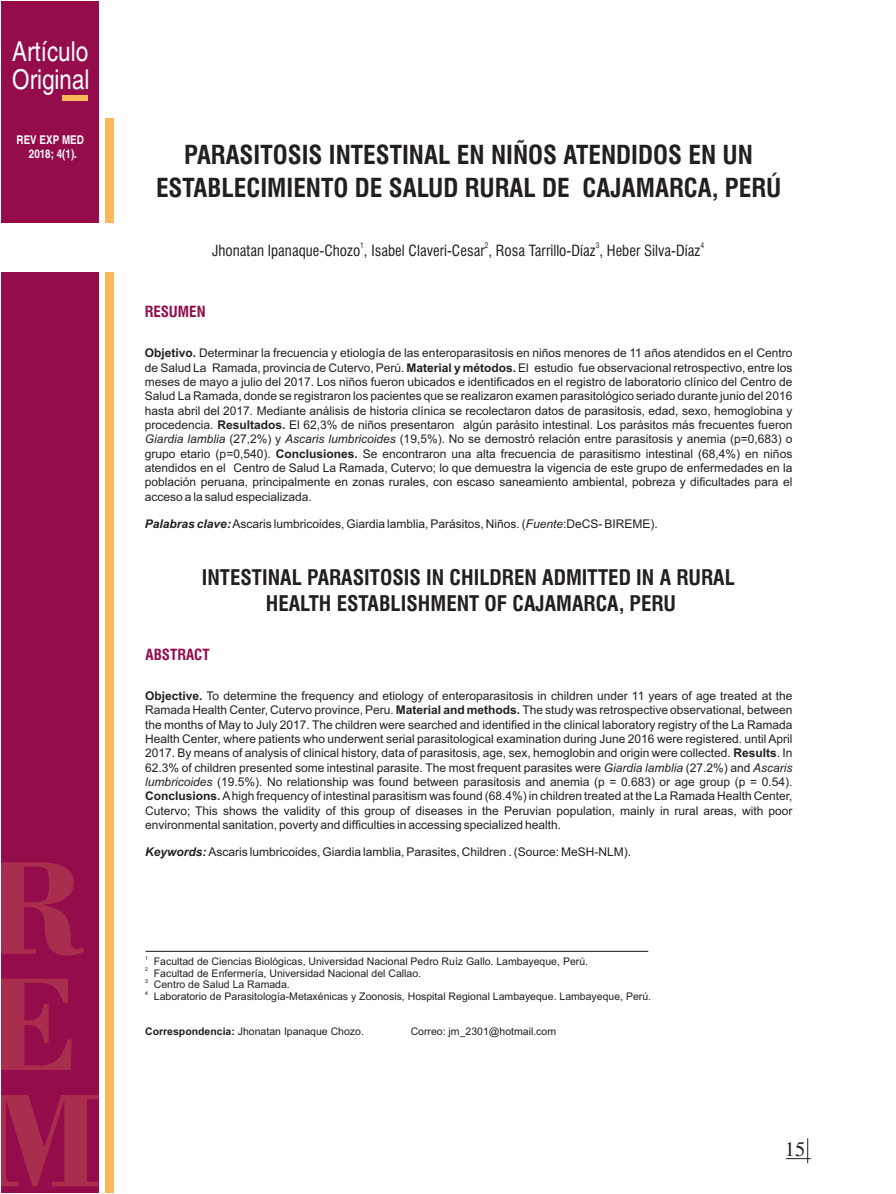
<style>
.page{position:relative;width:896px;height:1194px;background:#fff}
.page>*{position:absolute;margin:0;border:0;box-sizing:border-box;transform-origin:0 0}
.t1{font:700 140.4px/116.2px "Bodoni BT";color:rgb(252 184 89/.2)}
.t2{font:condensed 27.3px/28.5px "Helvetica";color:#fff}
.t3{font:700 condensed 25.5px/32.7px "Swiss 721 BT";color:#231f20;text-align:center}
.t4{font:700 condensed 21px/26.2px "Swiss 721 BT";color:#231f20;text-align:center}
.t5{font:20.55px "Times New Roman";color:#231f20}
.t6{font:condensed 15px "Swiss 721 BT";color:#231f20}
.t7{font:700 condensed 15px "Swiss 721 BT";color:#950c4b}
.t8{font:12px/14.4px "Arial";color:#231f20;text-align:justify}
.t9{font:700 condensed 12px/14.2px "Helvetica";color:#fff;text-align:center}
.t10{font:10.5px "Arial";color:#231f20}
.t11{font:condensed 7.5px "Swiss 721 BT";color:#231f20}
.t12{font:5.25px "Arial";color:#231f20}
.t13{font:5.25px "Arial";color:#0d0d0d}
.s1{font-weight:700}
.s2{font-style:italic}
.s3{font-weight:700;font-style:italic}
.s4{color:#212121}
</style>
<div class="page">
<hr style="left:146px;top:950px;width:502px;height:2px;background:#231f20">
<svg style="left:786px;top:1138px;width:25px;height:25px"></svg>
<div style="left:2px;top:2px;width:97px;height:221px;background:#950c4b"></div>
<div style="left:105px;top:118px;width:9px;height:105px;background:#fcb859"></div>
<div style="left:2px;top:272px;width:97px;height:920px;background:#950c4b"></div>
<div style="left:105px;top:272px;width:9px;height:920px;background:#fcb859"></div>
<div style="left:63px;top:95px;width:25px;height:6px;background:#fcb859"></div>
<h2 class="t2" style="left:12px;top:39px;width:79px">Artículo<br>Original</h2>
<p class="t9" style="left:17px;top:134px;width:69px">REV EXP MED<br>2018; 4(1).</p>
<h1 class="t1" style="left:-14px;top:859px;width:117px">R<br>E<br>M</h1>
<h3 class="t3" style="left:156px;top:141px;width:627px">PARASITOSIS INTESTINAL EN NIÑOS ATENDIDOS EN UN<br>ESTABLECIMIENTO DE SALUD RURAL DE CAJAMARCA, PERÚ</h3>
<p class="t11" style="left:360px;top:243px;width:5px">1</p>
<p class="t11" style="left:485px;top:243px;width:5px">2</p>
<p class="t11" style="left:596px;top:243px;width:5px">3</p>
<p class="t11" style="left:700px;top:243px;width:5px">4</p>
<p class="t6" style="left:212px;top:244px;width:490px">Jhonatan Ipanaque-Chozo , Isabel Claveri-Cesar , Rosa Tarrillo-Díaz , Heber Silva-Díaz</p>
<p class="t7" style="left:145px;top:305px;width:62px">RESUMEN</p>
<p class="t8" style="left:145px;top:347px;width:649px"><span class="s1">Objetivo.</span> Determinar la frecuencia y etiología de las enteroparasitosis en niños menores de 11 años atendidos en el Centro de Salud La Ramada, provincia de Cutervo, Perú. <span class="s1">Material y métodos.</span> El estudio fue observacional retrospectivo, entre los meses de mayo a julio del 2017. Los niños fueron ubicados e identificados en el registro de laboratorio clínico del Centro de Salud La Ramada, donde se registraron los pacientes que se realizaron examen parasitológico seriado durante junio del 2016 hasta abril del 2017. Mediante análisis de historia clínica se recolectaron datos de parasitosis, edad, sexo, hemoglobina y procedencia. <span class="s1">Resultados.</span> El 62,3% de niños presentaron algún parásito intestinal. Los parásitos más frecuentes fueron <span class="s2">Giardia lamblia</span> (27,2%) y <span class="s2">Ascaris lumbricoides</span> (19,5%). No se demostró relación entre parasitosis y anemia (p=0,683) o grupo etario (p=0,540). <span class="s1">Conclusiones.</span> Se encontraron una alta frecuencia de parasitismo intestinal (68,4%) en niños atendidos en el Centro de Salud La Ramada, Cutervo; lo que demuestra la vigencia de este grupo de enfermedades en la población peruana, principalmente en zonas rurales, con escaso saneamiento ambiental, pobreza y dificultades para el acceso a la salud especializada.</p>
<p class="t8" style="left:145px;top:517px;width:514px"><span class="s3">Palabras clave:</span>Ascaris lumbricoides, Giardia lamblia, Parásitos, Niños. (<span class="s2">Fuente</span>:DeCS- BIREME).</p>
<h3 class="t4" style="left:202px;top:566px;width:535px">INTESTINAL PARASITOSIS IN CHILDREN ADMITTED IN A RURAL<br>HEALTH ESTABLISHMENT OF CAJAMARCA, PERU</h3>
<p class="t7" style="left:146px;top:648px;width:66px">ABSTRACT</p>
<p class="t8" style="left:145px;top:689px;width:649px"><span class="s1">Objective.</span> To determine the frequency and etiology of enteroparasitosis in children under 11 years of age treated at the Ramada Health Center, Cutervo province, Peru. <span class="s1">Material and methods.</span> The study was retrospective observational, between the months of May to July 2017. The children were searched and identified in the clinical laboratory registry of the La Ramada Health Center, where patients who underwent serial parasitological examination during June 2016 were registered. until April 2017. By means of analysis of clinical history, data of parasitosis, age, sex, hemoglobin and origin were collected. <span class="s1">Results</span>. In 62.3% of children presented some intestinal parasite. The most frequent parasites were <span class="s2">Giardia lamblia</span> (27.2%) and <span class="s2">Ascaris lumbricoides</span> (19.5%). No relationship was found between parasitosis and anemia (p = 0.683) or age group (p = 0.54).<br><span class="s1">Conclusions.</span> Ahigh frequency of intestinal parasitism was found (68.4%) in children treated at the La Ramada Health Center, Cutervo; This shows the validity of this group of diseases in the Peruvian population, mainly in rural areas, with poor environmental sanitation, poverty and difficulties in accessing specialized health.</p>
<p class="t8" style="left:145px;top:845px;width:488px"><span class="s3">Keywords:</span> Ascaris lumbricoides, Giardia lamblia, Parasites, Children <span class="s4">.</span> (Source: MeSH-NLM).</p>
<p class="t12" style="left:145px;top:956px;width:4px">1</p>
<p class="t10" style="left:154px;top:957px;width:436px">Facultad de Ciencias Biológicas, Universidad Nacional Pedro Ruíz Gallo. Lambayeque, Perú.</p>
<p class="t12" style="left:145px;top:967px;width:4px">2</p>
<p class="t10" style="left:154px;top:969px;width:269px">Facultad de Enfermería, Universidad Nacional del Callao.</p>
<p class="t13" style="left:145px;top:979px;width:4px">3</p>
<p class="t10" style="left:154px;top:980px;width:137px">Centro de Salud La Ramada.</p>
<p class="t13" style="left:145px;top:991px;width:4px">4</p>
<p class="t10" style="left:154px;top:992px;width:499px">Laboratorio de Parasitología-Metaxénicas y Zoonosis, Hospital Regional Lambayeque. Lambayeque, Perú.</p>
<p class="t10" style="left:145px;top:1027px;width:220px"><span class="s1">Correspondencia:</span> Jhonatan Ipanaque Chozo.</p>
<p class="t10" style="left:411px;top:1027px;width:147px">Correo: jm_2301@hotmail.com</p>
<h3 class="t5" style="left:785px;top:1141px;width:22px">15</h3>
</div>
